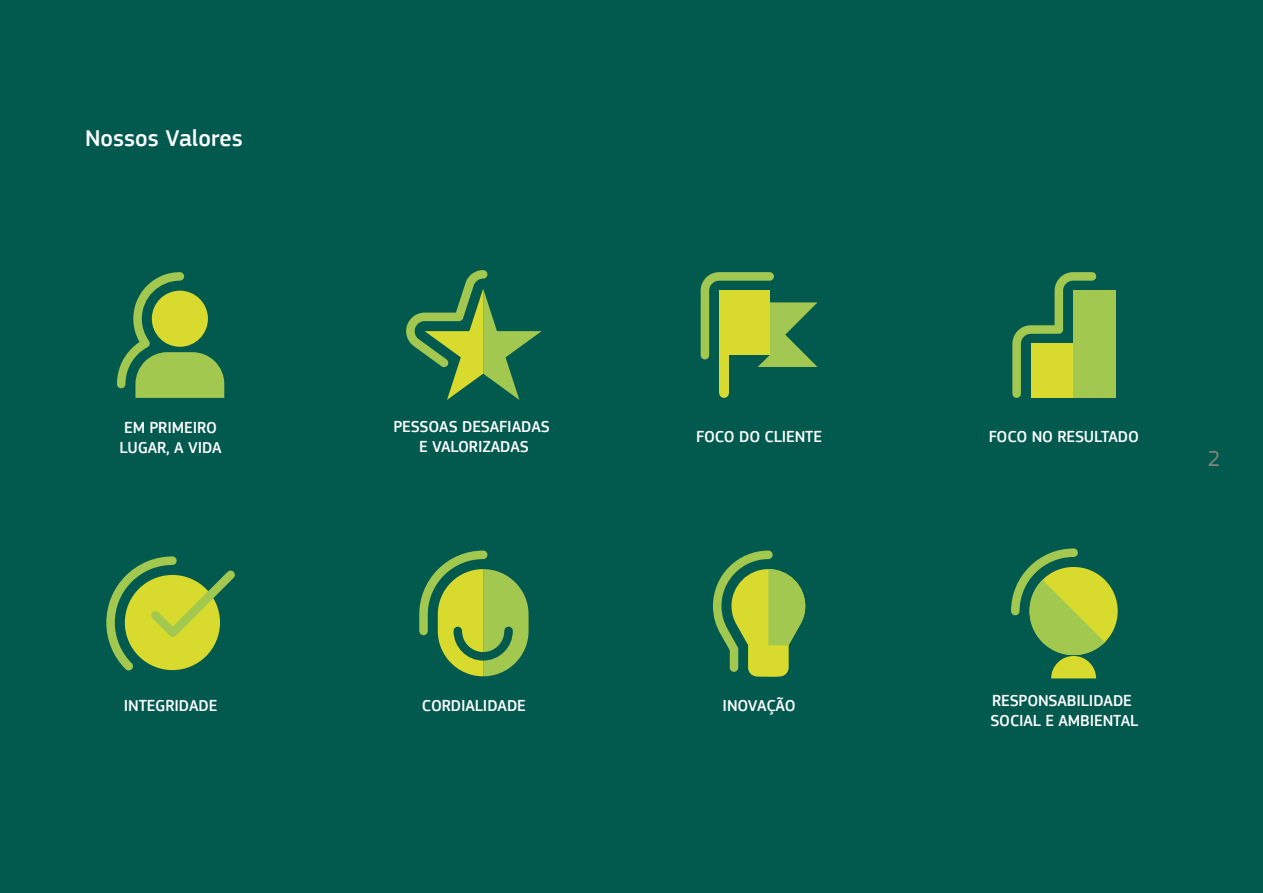
<style>
.page{position:relative;width:1263px;height:893px;background:#025a4f}
.page>*{position:absolute;margin:0;border:0;box-sizing:border-box;transform-origin:0 0}
.t1{font:500 24px "PF Square Sans Pro";color:#fff}
.t2{font:22.5px "PF Square Sans Pro";color:#848478}
.t3{font:500 16.5px/19.8px "PF Square Sans Pro";letter-spacing:-.01em;color:#fff}
</style>
<div class="page">
<svg style="left:419px;top:551px;width:110px;height:125px"></svg>
<svg style="left:713px;top:551px;width:92px;height:125px"></svg>
<svg style="left:106px;top:556px;width:129px;height:114px"></svg>
<svg style="left:1012px;top:272px;width:84px;height:126px"></svg>
<div style="left:1031px;top:344px;width:42px;height:54px;background:#d8db2d"></div>
<div style="left:1073px;top:291px;width:42px;height:107px;background:#a2c850"></div>
<svg style="left:1011px;top:548px;width:107px;height:130px"></svg>
<svg style="left:406px;top:270px;width:136px;height:130px"></svg>
<svg style="left:117px;top:272px;width:107px;height:126px"></svg>
<div style="left:719px;top:291px;width:10px;height:102px;background:#d8db2e"></div>
<div style="left:719px;top:388px;width:10px;height:10px;background:#d8db2e;border-radius:50%"></div>
<svg style="left:701px;top:272px;width:116px;height:95px"></svg>
<h1 class="t1" style="left:85px;top:125px;width:159px">Nossos Valores</h1>
<p class="t3" style="left:393px;top:417px;width:158px;text-align:center">PESSOAS DESAFIADAS<br>E VALORIZADAS</p>
<p class="t3" style="left:119px;top:418px;width:104px">EM PRIMEIRO<br>LUGAR, A VIDA</p>
<p class="t3" style="left:696px;top:427px;width:127px">FOCO DO CLIENTE</p>
<p class="t3" style="left:124px;top:696px;width:95px">INTEGRIDADE</p>
<p class="t3" style="left:422px;top:696px;width:106px">CORDIALIDADE</p>
<p class="t3" style="left:723px;top:696px;width:74px">INOVAÇÃO</p>
<p class="t3" style="left:989px;top:427px;width:152px">FOCO NO RESULTADO</p>
<h2 class="t2" style="left:1208px;top:445px;width:14px">2</h2>
<p class="t3" style="left:990px;top:691px;width:150px">RESPONSABILIDADE<br>SOCIAL E AMBIENTAL</p>
</div>
